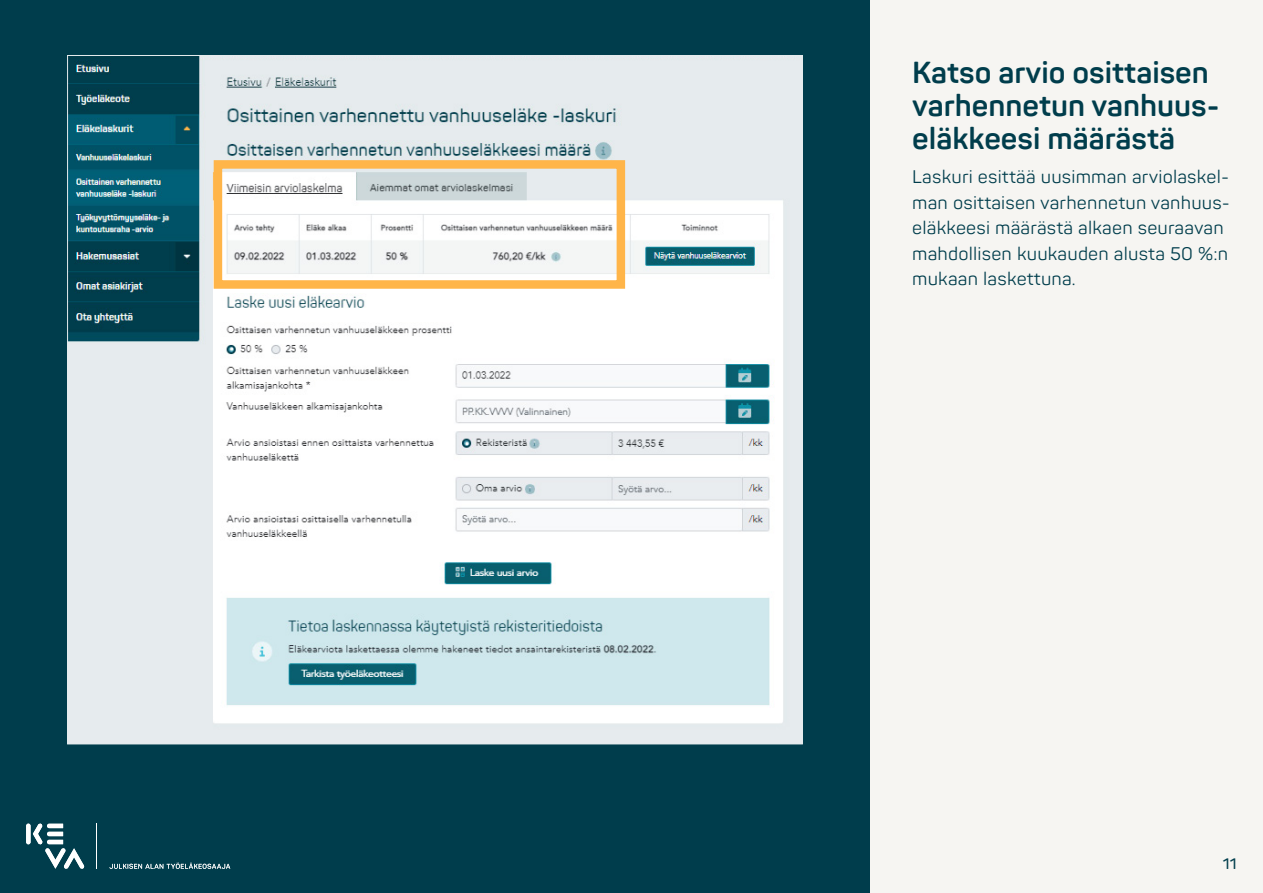
<style>
.page{position:relative;width:1263px;height:893px;background:#fff}
.page>*{position:absolute;margin:0;border:0;box-sizing:border-box;transform-origin:0 0}
.t1{font:700 30px/33px "Panton";color:#003d4c}
.Leipis{font:18px/25.5px "Panton";letter-spacing:.01em;color:#003d4c}
.t2{font:600 15px "Panton";color:#003d4c}
</style>
<div class="page">
<div style="left:848px;top:0;width:415px;height:893px;background:#f6f5f2"></div>
<div style="left:0;top:0;width:869px;height:893px;background:#003d4c"></div>
<img style="left:69px;top:57px;width:732px;height:685px">
<div style="left:214px;top:160px;width:411px;height:129px;border:9px solid #ffb549"></div>
<svg style="left:26px;top:823px;width:58px;height:46px"></svg>
<svg style="left:109px;top:863px;width:121px;height:6px"></svg>
<hr style="left:97px;top:824px;width:1px;height:45px;background:#fff">
<h2 class="t1" style="left:912px;top:56px;width:309px">Katso arvio osittaisen varhennetun vanhuus&shy;eläkkeesi määrästä</h2>
<p class="Leipis" style="left:912px;top:164px;width:318px">Laskuri esittää uusimman arviolaskel&shy;man osittaisen varhennetun vanhuus&shy;eläkkeesi määrästä alkaen seuraavan mahdollisen kuukauden alusta 50 %:n mukaan laskettuna.</p>
<p class="t2" style="left:1223px;top:854px;width:16px">11</p>
</div>
